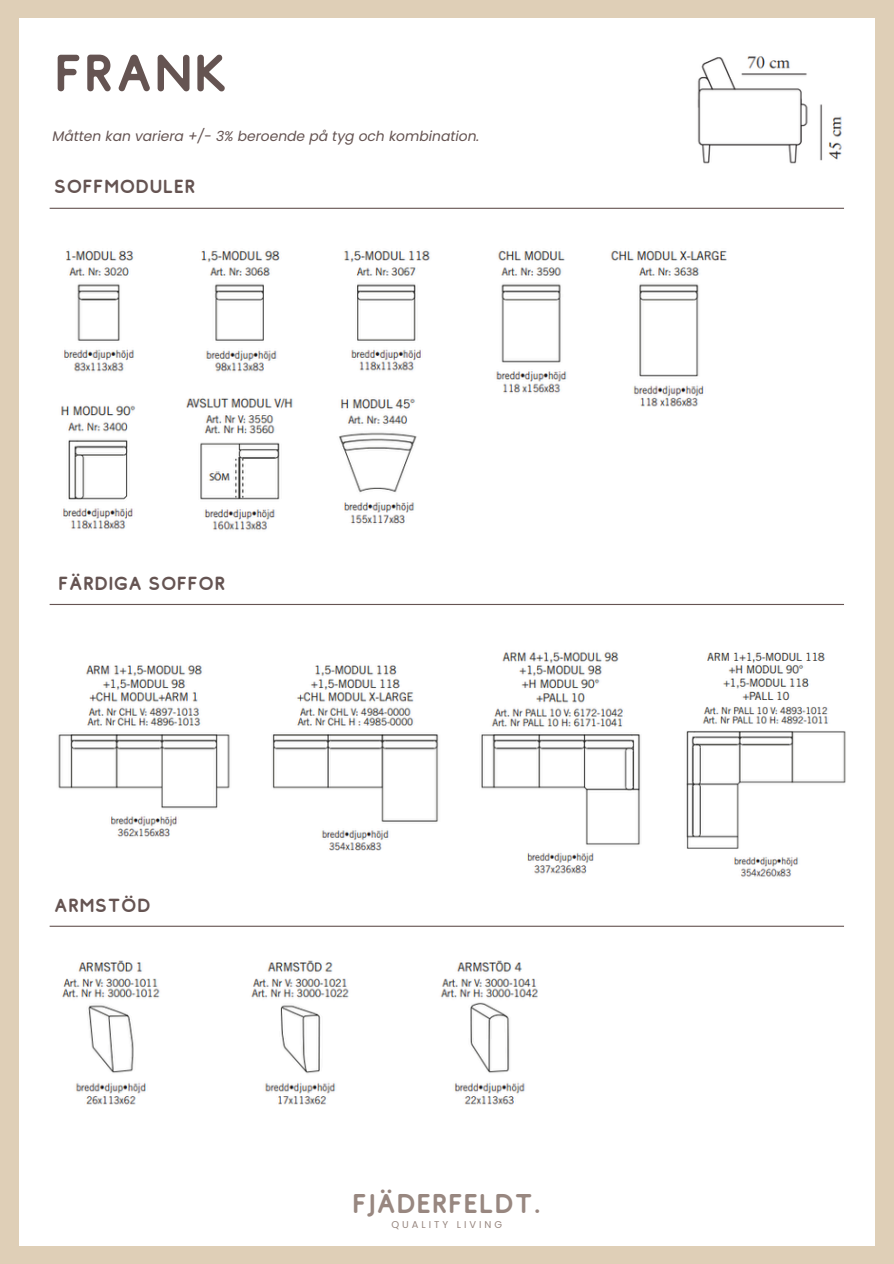
<style>
.page{position:relative;width:894px;height:1264px;background:#fff}
.page>*{position:absolute;margin:0;border:0;box-sizing:border-box;transform-origin:0 0}
.t1{font:52.35px "Comodo";color:#655452}
.t2{font:27.15px "Comodo";color:#988780}
.t3{font:19.05px "Comodo";color:#655452}
.t4{font:italic 13.8px "Poppins";color:#655452}
.t5{font:9.9px "Poppins";letter-spacing:.3em;color:#988780}
</style>
<div class="page">
<div style="left:0;top:0;width:893px;height:1263px;background:#dfcfb7"></div>
<div style="left:19px;top:18px;width:855px;height:1227px;background:#fff"></div>
<hr style="left:50px;top:208px;width:793px;height:1px;background:#655452">
<img style="left:344px;top:250px;width:223px;height:143px">
<img style="left:339px;top:385px;width:84px;height:139px">
<img style="left:61px;top:250px;width:232px;height:280px">
<img style="left:610px;top:250px;width:117px;height:157px">
<img style="left:58px;top:652px;width:583px;height:222px">
<img style="left:686px;top:652px;width:160px;height:225px">
<hr style="left:50px;top:604px;width:793px;height:1px;background:#655452">
<img style="left:697px;top:56px;width:145px;height:108px">
<img style="left:62px;top:960px;width:476px;height:145px">
<hr style="left:50px;top:925px;width:793px;height:1px;background:#655452">
<h1 class="t1" style="left:54px;top:44px;width:176px">FRANK</h1>
<p class="t4" style="left:52px;top:126px;width:428px">Måtten kan variera +/- 3% beroende på tyg och kombination.</p>
<h3 class="t3" style="left:54px;top:175px;width:143px">SOFFMODULER</h3>
<p class="t3" style="left:58px;top:573px;width:169px">FÄRDIGA SOFFOR</p>
<p class="t3" style="left:54px;top:894px;width:99px">ARMSTÖD</p>
<p class="t2" style="left:352px;top:1188px;width:190px">FJÄDERFELDT.</p>
<p class="t5" style="left:391px;top:1217px;width:112px">QUALITY LIVING</p>
</div>
